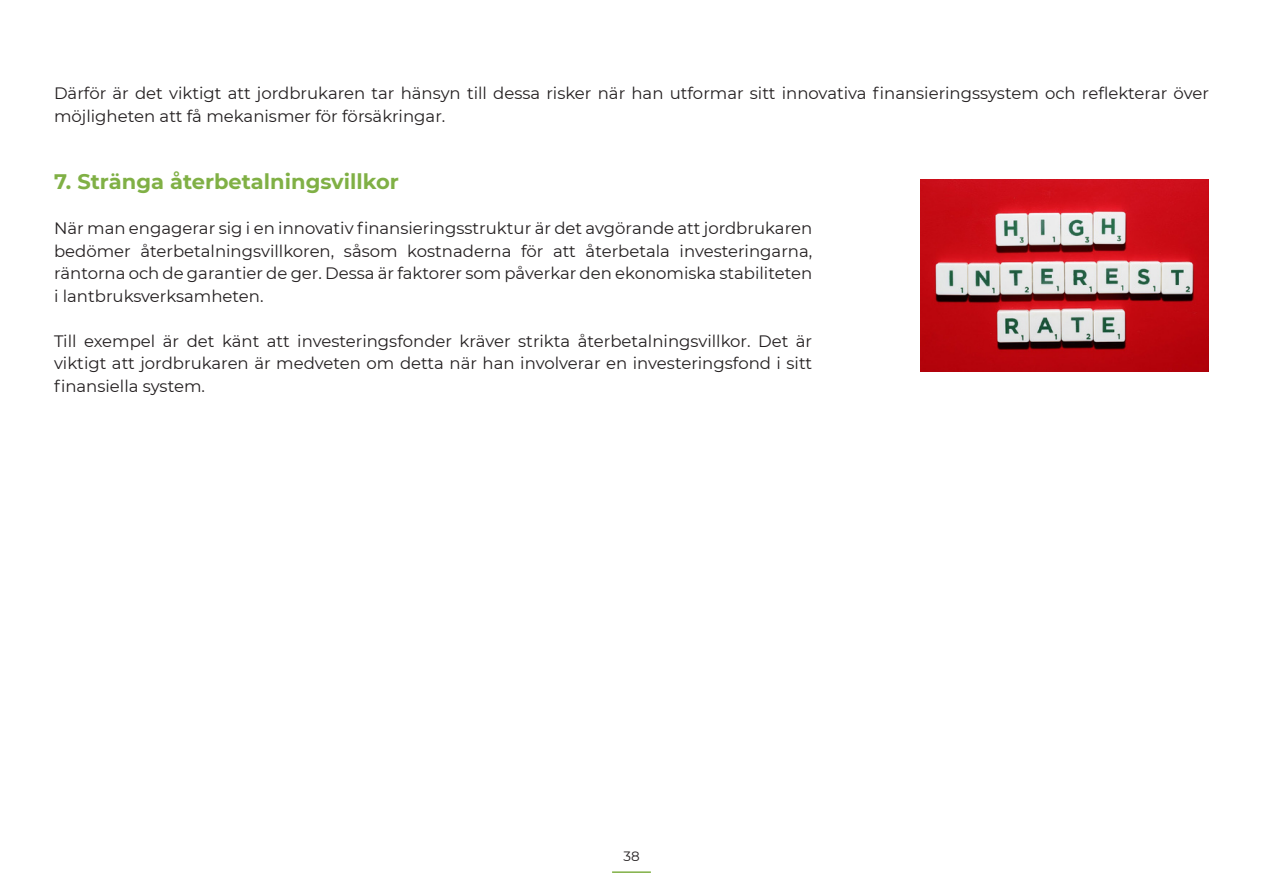
<style>
.page{position:relative;width:1263px;height:893px;background:#fff}
.page>*{position:absolute;margin:0;border:0;box-sizing:border-box;transform-origin:0 0}
.t1{font:700 21px "Montserrat";color:#80b045}
.t2{font:16.5px/22.5px "Montserrat";color:#231f20;text-align:justify}
.t3{font:13.5px "Montserrat";color:#231f20}
</style>
<div class="page">
<hr style="left:612px;top:871px;width:39px;height:2px;background:#80b045">
<img style="left:921px;top:179px;width:288px;height:193px">
<p class="t2" style="left:54px;top:81px;width:1156px">Därför är det viktigt att jordbrukaren tar hänsyn till dessa risker när han utformar sitt innovativa finansieringssystem och reflekterar över möjligheten att få mekanismer för försäkringar.</p>
<p class="t1" style="left:54px;top:166px;width:346px">7. Stränga återbetalningsvillkor</p>
<p class="t2" style="left:54px;top:216px;width:760px">När man engagerar sig i en innovativ finansieringsstruktur är det avgörande att jordbrukaren bedömer återbetalningsvillkoren, såsom kostnaderna för att återbetala investeringarna, räntorna och de garantier de ger. Dessa är faktorer som påverkar den ekonomiska stabiliteten i lantbruksverksamheten.</p>
<p class="t2" style="left:54px;top:329px;width:760px">Till exempel är det känt att investeringsfonder kräver strikta återbetalningsvillkor. Det är viktigt att jordbrukaren är medveten om detta när han involverar en investeringsfond i sitt finansiella system.</p>
<p class="t3" style="left:623px;top:847px;width:18px">38</p>
</div>
